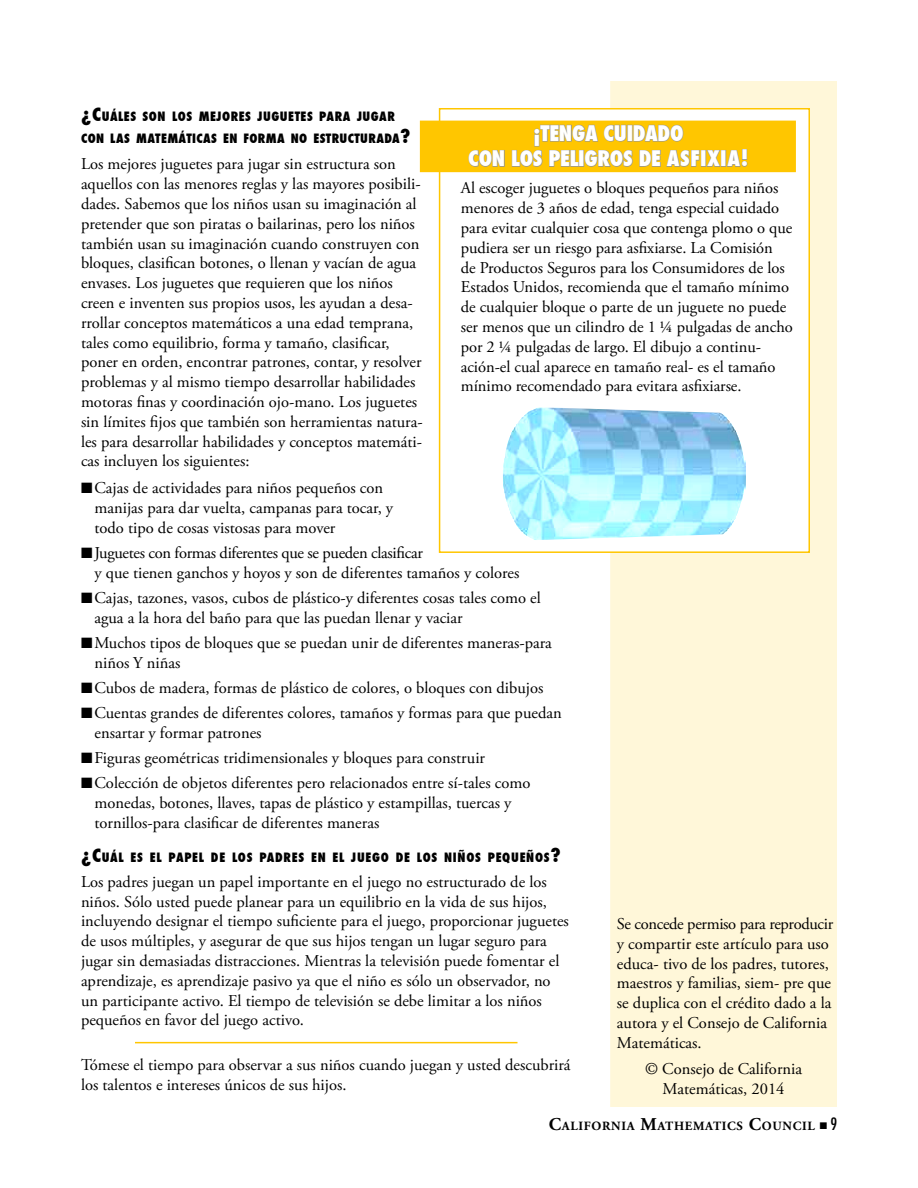
<style>
.page{position:relative;width:918px;height:1188px;background:#fff}
.page>*{position:absolute;margin:0;border:0;box-sizing:border-box;transform-origin:0 0}
.t1{font:800 condensed 21px/25.2px "Futura";letter-spacing:-.01em;color:#fff;text-align:center}
.t2{font:16.5px/19.8px "Adobe Garamond Pro";color:#000}
.t3{font:16.5px/19.8px "Adobe Garamond Pro";letter-spacing:-.02em;color:#000}
.t4{font:800 condensed 12.6px/21.6px "Futura";letter-spacing:.045em;color:#000}
.t5{font:700 12.6px "Adobe Garamond Pro";letter-spacing:.055em;color:#000}
.s1{font-size:18px}
.s2{font-family:"Futura";font-weight:500;font-stretch:condensed;font-size:16.5px}
</style>
<div class="page">
<div style="left:610px;top:81px;width:227px;height:1026px;background:#fff7d9"></div>
<hr style="left:135px;top:1042px;width:383px;height:1px;background:#ffc600">
<div style="left:439px;top:108px;width:371px;height:445px;background:#fff;border:2px solid #ffc600"></div>
<div style="left:420px;top:121px;width:376px;height:51px;background:#ffc600"></div>
<svg style="left:468px;top:150px;width:37px;height:17px"></svg>
<svg style="left:512px;top:120px;width:188px;height:53px"></svg>
<div style="left:701px;top:150px;width:5px;height:17px;border:1px solid #939598"></div>
<svg style="left:706px;top:150px;width:15px;height:17px"></svg>
<div style="left:721px;top:150px;width:5px;height:17px;border:1px solid #939598"></div>
<svg style="left:727px;top:149px;width:21px;height:24px"></svg>
<img style="left:503px;top:407px;width:243px;height:133px">
<p class="t4" style="left:81px;top:106px;width:331px"><span class="s1">¿C</span>UÁLES SON LOS MEJORES JUGUETES PARA JUGAR<br>CON LAS MATEMÁTICAS EN FORMA NO ESTRUCTURADA<span class="s1">?</span></p>
<p class="t2" style="left:81px;top:155px;width:343px">Los mejores juguetes para jugar sin estructura son aquellos con las menores reglas y las mayores posibili&shy;dades. Sabemos que los niños usan su imaginación al pretender que son piratas o bailarinas, pero los niños también usan su imaginación cuando construyen con bloques, clasifican botones, o llenan y vacían de agua envases. Los juguetes que requieren que los niños creen e inventen sus propios usos, les ayudan a desa&shy;rrollar conceptos matemáticos a una edad temprana, tales como equilibrio, forma y tamaño, clasificar, poner en orden, encontrar patrones, contar, y resolver problemas y al mismo tiempo desarrollar habilidades motoras finas y coordinación ojo-mano. Los juguetes sin límites fijos que también son herramientas natura&shy;les para desarrollar habilidades y conceptos matemáti&shy;cas incluyen los siguientes:</p>
<p class="t2" style="left:94px;top:479px;width:300px;text-indent:-13px">■Cajas de actividades para niños pequeños con manijas para dar vuelta, campanas para tocar, y todo tipo de cosas vistosas para mover</p>
<p class="t3" style="left:94px;top:543px;width:426px;text-indent:-13px">■ Juguetes con formas diferentes que se pueden clasificar<br>y que tienen ganchos y hoyos y son de diferentes tamaños y colores</p>
<p class="t2" style="left:94px;top:588px;width:448px;text-indent:-13px">■Cajas, tazones, vasos, cubos de plástico-y diferentes cosas tales como el agua a la hora del baño para que las puedan llenar y vaciar</p>
<p class="t2" style="left:94px;top:633px;width:459px;text-indent:-13px">■Muchos tipos de bloques que se puedan unir de diferentes maneras-para niños Y niñas</p>
<p class="t2" style="left:81px;top:678px;width:464px">■Cubos de madera, formas de plástico de colores, o bloques con dibujos</p>
<p class="t3" style="left:94px;top:704px;width:469px;text-indent:-13px">■Cuentas grandes de diferentes colores, tamaños y formas para que puedan ensartar y formar patrones</p>
<p class="t2" style="left:81px;top:749px;width:406px">■Figuras geométricas tridimensionales y bloques para construir</p>
<p class="t2" style="left:94px;top:774px;width:438px;text-indent:-13px">■Colección de objetos diferentes pero relacionados entre sí-tales como monedas, botones, llaves, tapas de plástico y estampillas, tuercas y tornillos-para clasificar de diferentes maneras</p>
<p class="t4" style="left:81px;top:846px;width:481px"><span class="s1">¿C</span>UÁL ES EL PAPEL DE LOS PADRES EN EL JUEGO DE LOS NIÑOS PEQUEÑOS<span class="s1">?</span></p>
<p class="t2" style="left:81px;top:872px;width:489px">Los padres juegan un papel importante en el juego no estructurado de los niños. Sólo usted puede planear para un equilibrio en la vida de sus hijos, incluyendo designar el tiempo suficiente para el juego, proporcionar juguetes de usos múltiples, y asegurar de que sus hijos tengan un lugar seguro para jugar sin demasiadas distracciones. Mientras la televisión puede fomentar el aprendizaje, es aprendizaje pasivo ya que el niño es sólo un observador, no un participante activo. El tiempo de televisión se debe limitar a los niños pequeños en favor del juego activo.</p>
<p class="t2" style="left:81px;top:1055px;width:491px">Tómese el tiempo para observar a sus niños cuando juegan y usted descubrirá los talentos e intereses únicos de sus hijos.</p>
<p class="t1" style="left:468px;top:121px;width:282px">¡TENGA CUIDADO<br>CON LOS PELIGROS DE ASF IXIA!</p>
<p class="t2" style="left:461px;top:179px;width:334px">Al escoger juguetes o bloques pequeños para niños menores de 3 años de edad, tenga especial cuidado para evitar cualquier cosa que contenga plomo o que pudiera ser un riesgo para asfixiarse. La Comisión<br>de Productos Seguros para los Consumidores de los Estados Unidos, recomienda que el tamaño mínimo de cualquier bloque o parte de un juguete no puede ser menos que un cilindro de 1 ¼ pulgadas de ancho por 2 ¼ pulgadas de largo. El dibujo a continu&shy;ación-el cual aparece en tamaño real- es el tamaño mínimo recomendado para evitara asfixiarse.</p>
<p class="t2" style="left:617px;top:914px;width:218px">Se concede permiso para reproducir y compartir este artículo para uso educa- tivo de los padres, tutores, maestros y familias, siem- pre que se duplica con el crédito dado a la autora y el Consejo de California<br>Matemáticas.</p>
<p class="t2" style="left:645px;top:1060px;width:159px;text-align:center">© Consejo de California<br>Matemáticas, 2014</p>
<p class="t5" style="left:549px;top:1119px;width:290px"><span class="s1">C</span>ALIFORNIA <span class="s1">M</span>ATHEMATICS <span class="s1">C</span>OUNCIL ■ <span class="s2">9</span></p>
</div>
